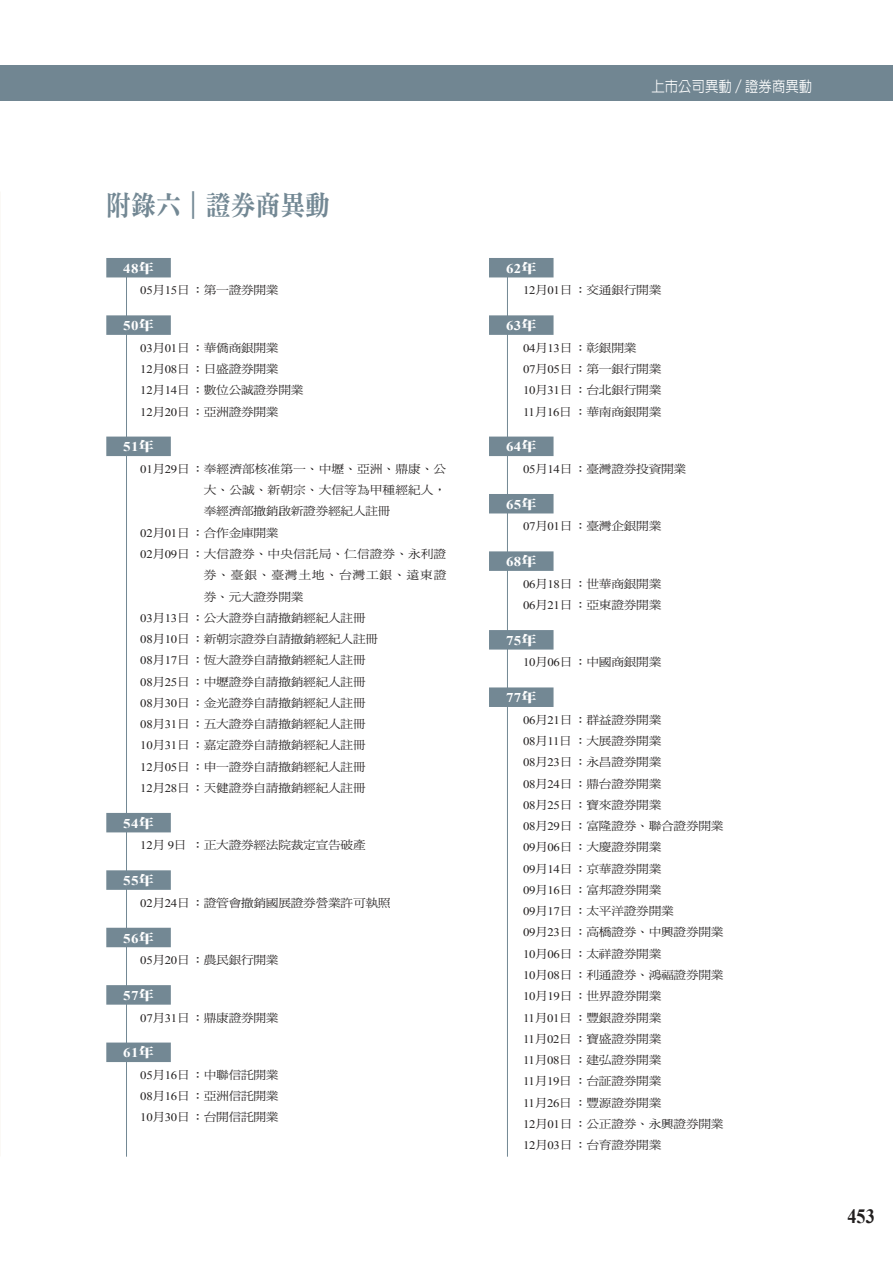
<style>
.page{position:relative;width:893px;height:1263px;background:#fff}
.page>*{position:absolute;margin:0;border:0;box-sizing:border-box;transform-origin:0 0}
.節{font:27.6px "DF Ming Std W9";color:#738894;scale:.9 1}
.t1{font:700 20.25px "Times New Roman";color:#221f1f;scale:.9 1}
.t2{font:500 14.85px "AR Hei B5";color:#fff;scale:.9 1}
.附錄五_年份{font:700 13.35px "Times New Roman";letter-spacing:.025em;color:#fff;scale:1.11 1}
.附錄五用_條列{font:11.55px/21.3px "DF Ming Std W5";letter-spacing:-.025em;color:#221f1f;text-align:justify;scale:1.11 1}
.s1{font-family:"DF Ming Std W12";font-weight:400}
.s2{font-family:"Times New Roman"}
</style>
<div class="page">
<div style="left:0;top:66px;width:893px;height:35px;background:#718692"></div>
<hr style="left:126px;top:266px;width:1px;height:891px;background:#738894">
<div style="left:106px;top:258px;width:65px;height:19px;background:#738894"></div>
<div style="left:106px;top:315px;width:65px;height:20px;background:#738894"></div>
<div style="left:106px;top:437px;width:65px;height:19px;background:#738894"></div>
<div style="left:106px;top:813px;width:65px;height:19px;background:#738894"></div>
<div style="left:106px;top:870px;width:65px;height:20px;background:#738894"></div>
<div style="left:106px;top:928px;width:65px;height:19px;background:#738894"></div>
<div style="left:106px;top:985px;width:65px;height:20px;background:#738894"></div>
<div style="left:106px;top:1042px;width:65px;height:20px;background:#738894"></div>
<hr style="left:507px;top:266px;width:1px;height:891px;background:#738894">
<div style="left:489px;top:258px;width:65px;height:19px;background:#738894"></div>
<div style="left:489px;top:315px;width:65px;height:20px;background:#738894"></div>
<div style="left:489px;top:437px;width:65px;height:19px;background:#738894"></div>
<div style="left:489px;top:494px;width:65px;height:19px;background:#738894"></div>
<div style="left:489px;top:551px;width:65px;height:20px;background:#738894"></div>
<div style="left:489px;top:630px;width:65px;height:19px;background:#738894"></div>
<div style="left:489px;top:687px;width:65px;height:20px;background:#738894"></div>
<p class="節" style="left:106px;top:190px;width:250px">附錄六｜證券商異動</p>
<p class="附錄五_年份" style="left:123px;top:259px;width:29px">48<span class="s1">年</span></p>
<p class="附錄五用_條列" style="left:140px;top:279px;width:126px"><span class="s2">05</span>月<span class="s2">15</span>日：第一證券開業</p>
<p class="附錄五_年份" style="left:123px;top:316px;width:29px">50<span class="s1">年</span></p>
<p class="附錄五用_條列" style="left:140px;top:337px;width:126px"><span class="s2">03</span>月<span class="s2">01</span>日：華僑商銀開業</p>
<p class="附錄五用_條列" style="left:140px;top:358px;width:126px"><span class="s2">12</span>月<span class="s2">08</span>日：日盛證券開業</p>
<p class="附錄五用_條列" style="left:140px;top:379px;width:149px"><span class="s2">12</span>月<span class="s2">14</span>日：數位公誠證券開業</p>
<p class="附錄五用_條列" style="left:140px;top:401px;width:126px"><span class="s2">12</span>月<span class="s2">20</span>日：亞洲證券開業</p>
<p class="附錄五_年份" style="left:123px;top:438px;width:29px">51<span class="s1">年</span></p>
<p class="附錄五用_條列" style="left:204px;top:458px;width:220px;text-indent:-63px"><span class="s2">01</span>月<span class="s2">29</span>日：奉經濟部核准第一、中壢、亞洲、鼎康、公大、公誠、新朝宗、大信等為甲種經紀人，奉經濟部撤銷啟新證券經紀人註冊</p>
<p class="附錄五用_條列" style="left:140px;top:522px;width:126px"><span class="s2">02</span>月<span class="s2">01</span>日：合作金庫開業</p>
<p class="附錄五用_條列" style="left:204px;top:543px;width:220px;text-indent:-63px"><span class="s2">02</span>月<span class="s2">09</span>日：大信證券、中央信託局、仁信證券、永利證券、臺銀、臺灣土地、台灣工銀、遠東證券、元大證券開業</p>
<p class="附錄五用_條列" style="left:140px;top:607px;width:205px"><span class="s2">03</span>月<span class="s2">13</span>日：公大證券自請撤銷經紀人註冊</p>
<p class="附錄五用_條列" style="left:140px;top:628px;width:216px"><span class="s2">08</span>月<span class="s2">10</span>日：新朝宗證券自請撤銷經紀人註冊</p>
<p class="附錄五用_條列" style="left:140px;top:649px;width:205px"><span class="s2">08</span>月<span class="s2">17</span>日：恆大證券自請撤銷經紀人註冊</p>
<p class="附錄五用_條列" style="left:140px;top:671px;width:205px"><span class="s2">08</span>月<span class="s2">25</span>日：中壢證券自請撤銷經紀人註冊</p>
<p class="附錄五用_條列" style="left:140px;top:692px;width:205px"><span class="s2">08</span>月<span class="s2">30</span>日：金光證券自請撤銷經紀人註冊</p>
<p class="附錄五用_條列" style="left:140px;top:713px;width:205px"><span class="s2">08</span>月<span class="s2">31</span>日：五大證券自請撤銷經紀人註冊</p>
<p class="附錄五用_條列" style="left:140px;top:734px;width:205px"><span class="s2">10</span>月<span class="s2">31</span>日：嘉定證券自請撤銷經紀人註冊</p>
<p class="附錄五用_條列" style="left:140px;top:756px;width:205px"><span class="s2">12</span>月<span class="s2">05</span>日：申一證券自請撤銷經紀人註冊</p>
<p class="附錄五用_條列" style="left:140px;top:777px;width:205px"><span class="s2">12</span>月<span class="s2">28</span>日：天健證券自請撤銷經紀人註冊</p>
<p class="附錄五_年份" style="left:123px;top:814px;width:29px">54<span class="s1">年</span></p>
<p class="附錄五用_條列" style="left:140px;top:834px;width:205px"><span class="s2">12</span>月 <span class="s2">9</span>日：正大證券經法院裁定宣告破產</p>
<p class="附錄五_年份" style="left:123px;top:871px;width:29px">55<span class="s1">年</span></p>
<p class="附錄五用_條列" style="left:140px;top:892px;width:227px"><span class="s2">02</span>月<span class="s2">24</span>日：證管會撤銷國展證券營業許可執照</p>
<p class="附錄五_年份" style="left:123px;top:929px;width:29px">56<span class="s1">年</span></p>
<p class="附錄五用_條列" style="left:140px;top:949px;width:126px"><span class="s2">05</span>月<span class="s2">20</span>日：農民銀行開業</p>
<p class="附錄五_年份" style="left:123px;top:986px;width:29px">57<span class="s1">年</span></p>
<p class="附錄五用_條列" style="left:140px;top:1006px;width:126px"><span class="s2">07</span>月<span class="s2">31</span>日：鼎康證券開業</p>
<p class="附錄五_年份" style="left:123px;top:1043px;width:29px">61<span class="s1">年</span></p>
<p class="附錄五用_條列" style="left:140px;top:1064px;width:126px"><span class="s2">05</span>月<span class="s2">16</span>日：中聯信託開業</p>
<p class="附錄五用_條列" style="left:140px;top:1085px;width:126px"><span class="s2">08</span>月<span class="s2">16</span>日：亞洲信託開業</p>
<p class="附錄五用_條列" style="left:140px;top:1106px;width:126px"><span class="s2">10</span>月<span class="s2">30</span>日：台開信託開業</p>
<p class="t2" style="left:651px;top:79px;width:180px">上市公司異動／證券商異動</p>
<p class="附錄五_年份" style="left:506px;top:259px;width:29px">62<span class="s1">年</span></p>
<p class="附錄五用_條列" style="left:523px;top:279px;width:126px"><span class="s2">12</span>月<span class="s2">01</span>日：交通銀行開業</p>
<p class="附錄五_年份" style="left:506px;top:316px;width:29px">63<span class="s1">年</span></p>
<p class="附錄五用_條列" style="left:523px;top:337px;width:104px"><span class="s2">04</span>月<span class="s2">13</span>日：彰銀開業</p>
<p class="附錄五用_條列" style="left:523px;top:358px;width:126px"><span class="s2">07</span>月<span class="s2">05</span>日：第一銀行開業</p>
<p class="附錄五用_條列" style="left:523px;top:379px;width:126px"><span class="s2">10</span>月<span class="s2">31</span>日：台北銀行開業</p>
<p class="附錄五用_條列" style="left:523px;top:401px;width:126px"><span class="s2">11</span>月<span class="s2">16</span>日：華南商銀開業</p>
<p class="附錄五_年份" style="left:506px;top:438px;width:29px">64<span class="s1">年</span></p>
<p class="附錄五用_條列" style="left:523px;top:458px;width:149px"><span class="s2">05</span>月<span class="s2">14</span>日：臺灣證券投資開業</p>
<p class="附錄五_年份" style="left:506px;top:495px;width:29px">65<span class="s1">年</span></p>
<p class="附錄五用_條列" style="left:523px;top:515px;width:126px"><span class="s2">07</span>月<span class="s2">01</span>日：臺灣企銀開業</p>
<p class="附錄五_年份" style="left:506px;top:552px;width:29px">68<span class="s1">年</span></p>
<p class="附錄五用_條列" style="left:523px;top:573px;width:126px"><span class="s2">06</span>月<span class="s2">18</span>日：世華商銀開業</p>
<p class="附錄五用_條列" style="left:523px;top:594px;width:126px"><span class="s2">06</span>月<span class="s2">21</span>日：亞東證券開業</p>
<p class="附錄五_年份" style="left:506px;top:631px;width:29px">75<span class="s1">年</span></p>
<p class="附錄五用_條列" style="left:523px;top:651px;width:126px"><span class="s2">10</span>月<span class="s2">06</span>日：中國商銀開業</p>
<p class="附錄五_年份" style="left:506px;top:688px;width:29px">77<span class="s1">年</span></p>
<p class="附錄五用_條列" style="left:523px;top:709px;width:126px"><span class="s2">06</span>月<span class="s2">21</span>日：群益證券開業</p>
<p class="附錄五用_條列" style="left:523px;top:730px;width:126px"><span class="s2">08</span>月<span class="s2">11</span>日：大展證券開業</p>
<p class="附錄五用_條列" style="left:523px;top:751px;width:126px"><span class="s2">08</span>月<span class="s2">23</span>日：永昌證券開業</p>
<p class="附錄五用_條列" style="left:523px;top:773px;width:126px"><span class="s2">08</span>月<span class="s2">24</span>日：鼎台證券開業</p>
<p class="附錄五用_條列" style="left:523px;top:794px;width:126px"><span class="s2">08</span>月<span class="s2">25</span>日：寶來證券開業</p>
<p class="附錄五用_條列" style="left:523px;top:815px;width:182px"><span class="s2">08</span>月<span class="s2">29</span>日：富隆證券、聯合證券開業</p>
<p class="附錄五用_條列" style="left:523px;top:836px;width:126px"><span class="s2">09</span>月<span class="s2">06</span>日：大慶證券開業</p>
<p class="附錄五用_條列" style="left:523px;top:858px;width:126px"><span class="s2">09</span>月<span class="s2">14</span>日：京華證券開業</p>
<p class="附錄五用_條列" style="left:523px;top:879px;width:126px"><span class="s2">09</span>月<span class="s2">16</span>日：富邦證券開業</p>
<p class="附錄五用_條列" style="left:523px;top:900px;width:137px"><span class="s2">09</span>月<span class="s2">17</span>日：太平洋證券開業</p>
<p class="附錄五用_條列" style="left:523px;top:921px;width:182px"><span class="s2">09</span>月<span class="s2">23</span>日：高橋證券、中興證券開業</p>
<p class="附錄五用_條列" style="left:523px;top:943px;width:126px"><span class="s2">10</span>月<span class="s2">06</span>日：太祥證券開業</p>
<p class="附錄五用_條列" style="left:523px;top:964px;width:182px"><span class="s2">10</span>月<span class="s2">08</span>日：利通證券、鴻福證券開業</p>
<p class="附錄五用_條列" style="left:523px;top:985px;width:126px"><span class="s2">10</span>月<span class="s2">19</span>日：世界證券開業</p>
<p class="附錄五用_條列" style="left:523px;top:1006px;width:126px"><span class="s2">11</span>月<span class="s2">01</span>日：豐銀證券開業</p>
<p class="附錄五用_條列" style="left:523px;top:1028px;width:126px"><span class="s2">11</span>月<span class="s2">02</span>日：寶盛證券開業</p>
<p class="附錄五用_條列" style="left:523px;top:1049px;width:126px"><span class="s2">11</span>月<span class="s2">08</span>日：建弘證券開業</p>
<p class="附錄五用_條列" style="left:523px;top:1070px;width:126px"><span class="s2">11</span>月<span class="s2">19</span>日：台証證券開業</p>
<p class="附錄五用_條列" style="left:523px;top:1091px;width:126px"><span class="s2">11</span>月<span class="s2">26</span>日：豐源證券開業</p>
<p class="附錄五用_條列" style="left:523px;top:1113px;width:182px"><span class="s2">12</span>月<span class="s2">01</span>日：公正證券、永興證券開業</p>
<p class="附錄五用_條列" style="left:523px;top:1134px;width:126px"><span class="s2">12</span>月<span class="s2">03</span>日：台育證券開業</p>
<h2 class="t1" style="left:847px;top:1202px;width:32px">453</h2>
</div>
